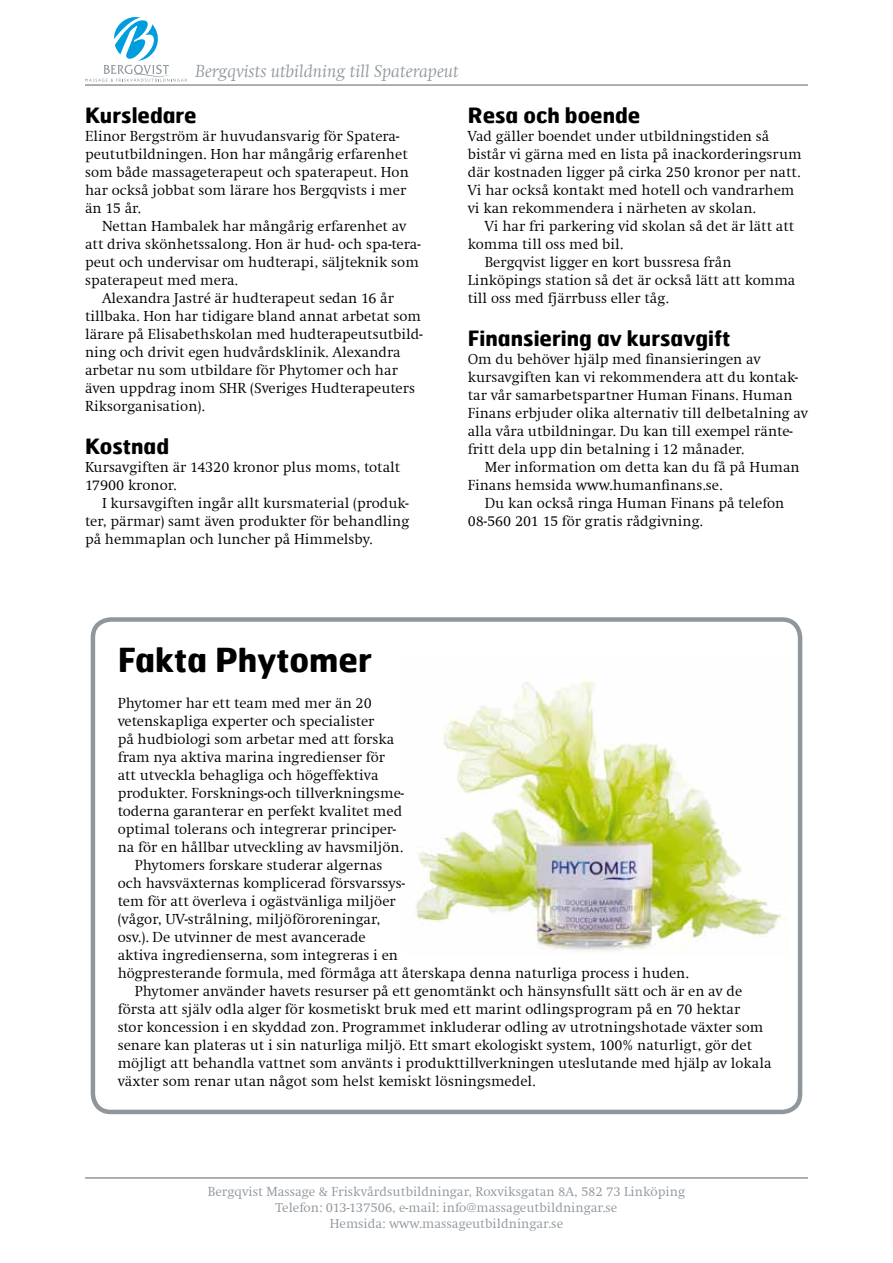
<style>
.page{position:relative;width:893px;height:1263px;background:#fff}
.page>*{position:absolute;margin:0;border:0;box-sizing:border-box;transform-origin:0 0}
.t1{font:700 33px "Hermes";color:#000}
.t2{font:700 21px "Hermes";color:#000}
.t3{font:italic 300 18px "Swift";color:#8f979d}
.t4{font:300 15px/18px "Swift";color:#000}
.t5{font:300 13.5px/16.2px "Swift";color:#8f979d;text-align:center}
</style>
<div class="page">
<hr style="left:85px;top:1177px;width:723px;height:2px;background:#8f979d">
<hr style="left:85px;top:84px;width:723px;height:2px;background:#8f979d">
<svg style="left:85px;top:17px;width:102px;height:65px"></svg>
<img style="left:414px;top:679px;width:368px;height:272px">
<div style="left:91px;top:617px;width:711px;height:497px;border:4px solid #8f979d;border-radius:18px"></div>
<p class="t3" style="left:196px;top:62px;width:265px">Bergqvists utbildning till Spaterapeut</p>
<h2 class="t2" style="left:85px;top:102px;width:113px">Kursledare</h2>
<p class="t4" style="left:85px;top:127px;width:325px">Elinor Bergström är huvudansvarig för Spatera&shy;peututbildningen. Hon har mångårig erfarenhet som både massageterapeut och spaterapeut. Hon har också jobbat som lärare hos Bergqvists i mer än 15 år.</p>
<p class="t4" style="left:102px;top:217px;width:306px">Nettan Hambalek har mångårig erfarenhet av</p>
<p class="t4" style="left:85px;top:235px;width:337px">att driva skönhetssalong. Hon är hud- och spa-tera-</p>
<p class="t4" style="left:85px;top:253px;width:335px">peut och undervisar om hudterapi, säljteknik som</p>
<p class="t4" style="left:85px;top:271px;width:155px">spaterapeut med mera.</p>
<p class="t4" style="left:102px;top:289px;width:293px">Alexandra Jastré är hudterapeut sedan 16 år</p>
<p class="t4" style="left:85px;top:307px;width:338px">tillbaka. Hon har tidigare bland annat arbetat som</p>
<p class="t4" style="left:85px;top:325px;width:339px">lärare på Elisabethskolan med hudterapeutsutbild-</p>
<p class="t4" style="left:85px;top:343px;width:317px">ning och drivit egen hudvårdsklinik. Alexandra</p>
<p class="t4" style="left:85px;top:361px;width:314px">arbetar nu som utbildare för Phytomer och har</p>
<p class="t4" style="left:85px;top:379px;width:332px">även uppdrag inom SHR (Sveriges Hudterapeuters</p>
<p class="t4" style="left:85px;top:397px;width:121px">Riksorganisation).</p>
<h2 class="t2" style="left:85px;top:433px;width:86px">Kostnad</h2>
<p class="t4" style="left:85px;top:459px;width:317px">Kursavgiften är 14320 kronor plus moms, totalt<br>17900 kronor.</p>
<p class="t4" style="left:85px;top:495px;width:326px;text-align:justify;text-indent:17px">I kursavgiften ingår allt kursmaterial (produk&shy;ter, pärmar) samt även produkter för behandling på hemmaplan och luncher på Himmelsby.</p>
<h2 class="t2" style="left:468px;top:102px;width:174px">Resa och boende</h2>
<p class="t4" style="left:468px;top:127px;width:336px">Vad gäller boendet under utbildningstiden så bistår vi gärna med en lista på inackorderingsrum där kostnaden ligger på cirka 250 kronor per natt.<br>Vi har också kontakt med hotell och vandrarhem vi kan rekommendera i närheten av skolan.</p>
<p class="t4" style="left:485px;top:217px;width:311px">Vi har fri parkering vid skolan så det är lätt att</p>
<p class="t4" style="left:468px;top:235px;width:157px">komma till oss med bil.</p>
<p class="t4" style="left:485px;top:253px;width:248px">Bergqvist ligger en kort bussresa från</p>
<p class="t4" style="left:468px;top:271px;width:329px">Linköpings station så det är också lätt att komma</p>
<p class="t4" style="left:468px;top:289px;width:203px">till oss med fjärrbuss eller tåg.</p>
<h2 class="t2" style="left:468px;top:325px;width:264px">Finansiering av kursavgift</h2>
<p class="t4" style="left:468px;top:351px;width:342px">Om du behöver hjälp med finansieringen av kursavgiften kan vi rekommendera att du kontak&shy;tar vår samarbetspartner Human Finans. Human Finans erbjuder olika alternativ till delbetalning av alla våra utbildningar. Du kan till exempel ränte&shy;fritt dela upp din betalning i 12 månader.</p>
<p class="t4" style="left:468px;top:459px;width:333px;text-indent:17px">Mer information om detta kan du få på Human<br>Finans hemsida www.humanfinans.se.</p>
<p class="t4" style="left:468px;top:495px;width:318px;text-indent:17px">Du kan också ringa Human Finans på telefon<br>08-560 201 15 för gratis rådgivning.</p>
<h1 class="t1" style="left:118px;top:639px;width:256px">Fakta Phytomer</h1>
<p class="t4" style="left:118px;top:694px;width:256px">Phytomer har ett team med mer än 20</p>
<p class="t4" style="left:118px;top:712px;width:258px">vetenskapliga experter och specialister</p>
<p class="t4" style="left:118px;top:730px;width:278px">på hudbiologi som arbetar med att forska</p>
<p class="t4" style="left:118px;top:748px;width:269px">fram nya aktiva marina ingredienser för</p>
<p class="t4" style="left:118px;top:766px;width:262px">att utveckla behagliga och högeffektiva</p>
<p class="t4" style="left:118px;top:784px;width:288px">produkter. Forsknings-och tillverkningsme-</p>
<p class="t4" style="left:118px;top:802px;width:286px">toderna garanterar en perfekt kvalitet med</p>
<p class="t4" style="left:118px;top:820px;width:280px">optimal tolerans och integrerar principer-</p>
<p class="t4" style="left:118px;top:838px;width:287px">na för en hållbar utveckling av havsmiljön.</p>
<p class="t4" style="left:135px;top:856px;width:249px">Phytomers forskare studerar algernas</p>
<p class="t4" style="left:118px;top:874px;width:289px">och havsväxternas komplicerad försvarssys-</p>
<p class="t4" style="left:118px;top:892px;width:280px">tem för att överleva i ogästvänliga miljöer</p>
<p class="t4" style="left:118px;top:910px;width:264px">(vågor, UV-strålning, miljöföroreningar,</p>
<p class="t4" style="left:118px;top:928px;width:250px">osv.). De utvinner de mest avancerade</p>
<p class="t4" style="left:118px;top:946px;width:282px">aktiva ingredienserna, som integreras i en</p>
<p class="t4" style="left:118px;top:964px;width:573px">högpresterande formula, med förmåga att återskapa denna naturliga process i huden.</p>
<p class="t4" style="left:135px;top:982px;width:609px">Phytomer använder havets resurser på ett genomtänkt och hänsynsfullt sätt och är en av de</p>
<p class="t4" style="left:118px;top:1000px;width:624px">första att själv odla alger för kosmetiskt bruk med ett marint odlingsprogram på en 70 hektar</p>
<p class="t4" style="left:118px;top:1018px;width:647px">stor koncession i en skyddad zon. Programmet inkluderar odling av utrotningshotade växter som</p>
<p class="t4" style="left:118px;top:1036px;width:636px">senare kan plateras ut i sin naturliga miljö. Ett smart ekologiskt system, 100% naturligt, gör det</p>
<p class="t4" style="left:118px;top:1054px;width:655px">möjligt att behandla vattnet som använts i produkttillverkningen uteslutande med hjälp av lokala</p>
<p class="t4" style="left:118px;top:1072px;width:419px">växter som renar utan något som helst kemiskt lösningsmedel.</p>
<p class="t5" style="left:208px;top:1183px;width:479px">Bergqvist Massage &amp; Friskvårdsutbildningar, Roxviksgatan 8A, 582 73 Linköping<br>Telefon: 013-137506, e-mail: info@massageutbildningar.se<br>Hemsida: www.massageutbildningar.se</p>
</div>
